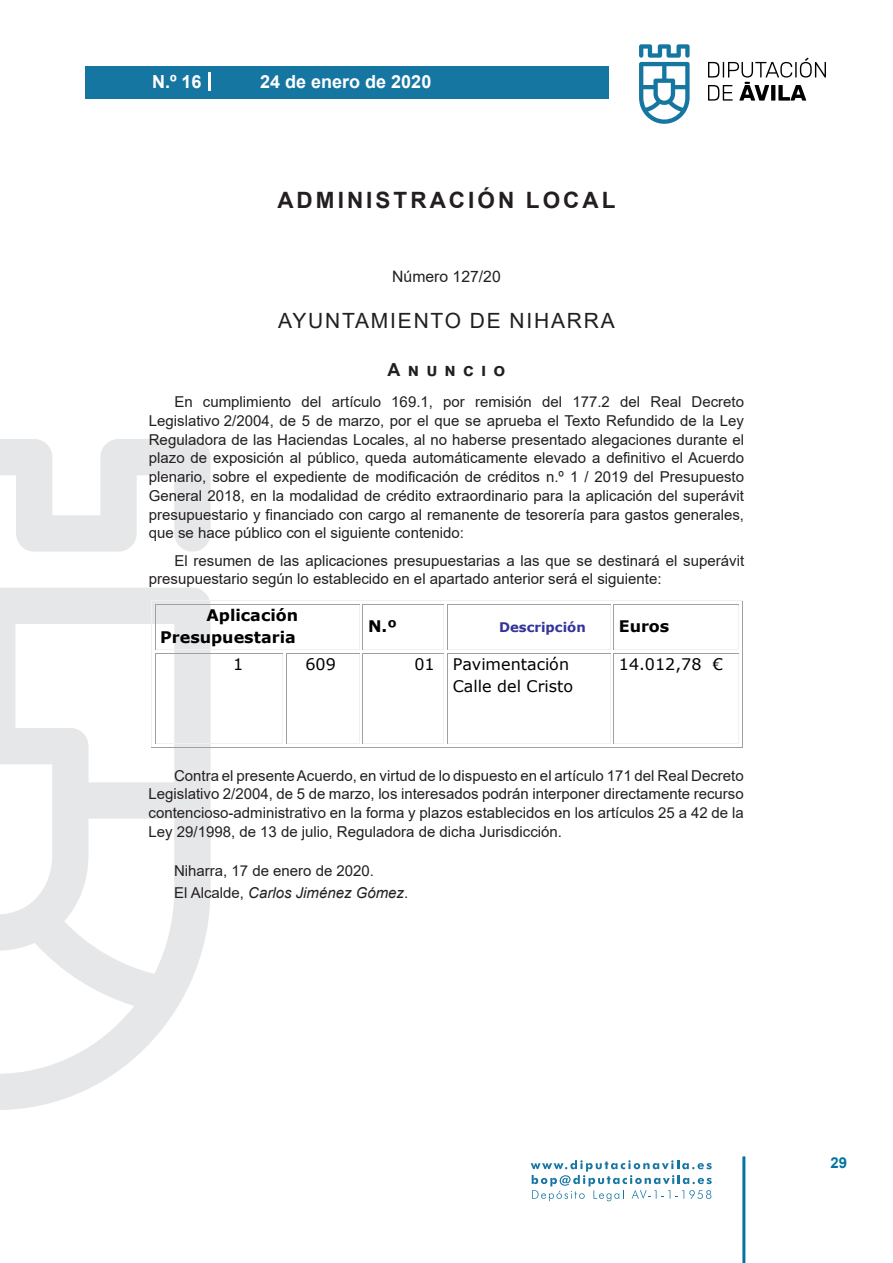
<style>
.page{position:relative;width:893px;height:1263px;background:#fff}
.page>*{position:absolute;margin:0;border:0;box-sizing:border-box;transform-origin:0 0}
.h1__secion{font:700 22.5px "Arial";letter-spacing:.135em;color:#231f20}
.h2__organismo{font:21px "Arial";letter-spacing:.085em;color:#231f20}
.t1{font:700 18px "Arial";color:#fff}
.anuncio{font:700 18px "Arial";letter-spacing:.4em;color:#231f20}
.t2{font:15.9px/22.4px "Verdana";color:#000;text-align:right}
.t3{font:700 15.9px/22.2px "Verdana";color:#000;text-align:right}
.numero{font:15.75px "Arial";color:#231f20}
.texto_normal{font:15px/18.8px "Arial";color:#231f20;text-align:justify}
.firma{font:italic 15px "Arial";color:#231f20}
.fecha{font:15px "Arial";color:#231f20}
.t4{font:700 15px "Arial";color:#04739f}
.t5{font:700 13.2px "Verdana";color:#339}
.s1{font-style:normal}
</style>
<div class="page">
<svg style="left:531px;top:1160px;width:181px;height:41px"></svg>
<div style="left:85px;top:66px;width:523px;height:33px;background:#1676a2"></div>
<svg style="left:639px;top:44px;width:51px;height:80px"></svg>
<svg style="left:708px;top:58px;width:118px;height:43px"></svg>
<hr style="left:742px;top:1156px;width:3px;height:107px;background:#04739f">
<svg style="left:208px;top:72px;width:2px;height:18px"></svg>
<svg style="left:0;top:439px;width:211px;height:671px"></svg>
<hr style="left:152px;top:600px;width:209px;height:1px;background:#f0f0f0">
<hr style="left:362px;top:600px;width:84px;height:1px;background:#f0f0f0">
<hr style="left:447px;top:600px;width:165px;height:1px;background:#f0f0f0">
<hr style="left:613px;top:600px;width:129px;height:1px;background:#f0f0f0">
<svg style="left:151px;top:600px;width:5px;height:5px"></svg>
<hr style="left:156px;top:604px;width:203px;height:1px;background:#a0a0a0">
<hr style="left:156px;top:649px;width:203px;height:1px;background:#f0f0f0">
<hr style="left:155px;top:605px;width:1px;height:44px;background:#a0a0a0">
<hr style="left:359px;top:605px;width:1px;height:44px;background:#f0f0f0">
<hr style="left:151px;top:605px;width:1px;height:47px;background:#f0f0f0">
<hr style="left:363px;top:604px;width:80px;height:1px;background:#a0a0a0">
<hr style="left:363px;top:649px;width:80px;height:1px;background:#f0f0f0">
<hr style="left:362px;top:605px;width:1px;height:44px;background:#a0a0a0">
<hr style="left:443px;top:605px;width:1px;height:44px;background:#f0f0f0">
<hr style="left:448px;top:604px;width:161px;height:1px;background:#a0a0a0">
<hr style="left:448px;top:649px;width:161px;height:1px;background:#f0f0f0">
<hr style="left:447px;top:605px;width:1px;height:44px;background:#a0a0a0">
<hr style="left:609px;top:605px;width:1px;height:44px;background:#f0f0f0">
<hr style="left:614px;top:604px;width:124px;height:1px;background:#a0a0a0">
<hr style="left:614px;top:649px;width:124px;height:1px;background:#f0f0f0">
<hr style="left:613px;top:605px;width:1px;height:44px;background:#a0a0a0">
<hr style="left:738px;top:605px;width:1px;height:44px;background:#f0f0f0">
<hr style="left:742px;top:605px;width:1px;height:47px;background:#a0a0a0">
<svg style="left:151px;top:649px;width:5px;height:5px"></svg>
<hr style="left:156px;top:653px;width:126px;height:1px;background:#a0a0a0">
<hr style="left:156px;top:743px;width:126px;height:1px;background:#f0f0f0">
<hr style="left:155px;top:654px;width:1px;height:89px;background:#a0a0a0">
<hr style="left:282px;top:654px;width:1px;height:89px;background:#f0f0f0">
<hr style="left:151px;top:654px;width:1px;height:93px;background:#f0f0f0">
<svg style="left:151px;top:743px;width:5px;height:5px"></svg>
<hr style="left:152px;top:747px;width:133px;height:1px;background:#a0a0a0">
<hr style="left:287px;top:653px;width:72px;height:1px;background:#a0a0a0">
<hr style="left:287px;top:743px;width:72px;height:1px;background:#f0f0f0">
<hr style="left:286px;top:654px;width:1px;height:89px;background:#a0a0a0">
<hr style="left:359px;top:654px;width:1px;height:89px;background:#f0f0f0">
<hr style="left:286px;top:747px;width:75px;height:1px;background:#a0a0a0">
<hr style="left:363px;top:653px;width:80px;height:1px;background:#a0a0a0">
<hr style="left:363px;top:743px;width:80px;height:1px;background:#f0f0f0">
<hr style="left:362px;top:654px;width:1px;height:89px;background:#a0a0a0">
<hr style="left:443px;top:654px;width:1px;height:89px;background:#f0f0f0">
<hr style="left:362px;top:747px;width:84px;height:1px;background:#a0a0a0">
<hr style="left:448px;top:653px;width:161px;height:1px;background:#a0a0a0">
<hr style="left:448px;top:743px;width:161px;height:1px;background:#f0f0f0">
<hr style="left:447px;top:654px;width:1px;height:89px;background:#a0a0a0">
<hr style="left:609px;top:654px;width:1px;height:89px;background:#f0f0f0">
<hr style="left:447px;top:747px;width:165px;height:1px;background:#a0a0a0">
<hr style="left:614px;top:653px;width:124px;height:1px;background:#a0a0a0">
<hr style="left:614px;top:743px;width:124px;height:1px;background:#f0f0f0">
<hr style="left:613px;top:654px;width:1px;height:89px;background:#a0a0a0">
<hr style="left:738px;top:654px;width:1px;height:89px;background:#f0f0f0">
<hr style="left:613px;top:747px;width:129px;height:1px;background:#a0a0a0">
<hr style="left:742px;top:654px;width:1px;height:93px;background:#a0a0a0">
<p class="t1" style="left:152px;top:69px;width:51px">N.º 16</p>
<p class="t1" style="left:260px;top:69px;width:173px">24 de enero de 2020</p>
<p class="h1__secion" style="left:277px;top:184px;width:340px">ADMINISTRACIÓN LOCAL</p>
<p class="numero" style="left:392px;top:266px;width:110px">Número 127/20</p>
<p class="h2__organismo" style="left:278px;top:307px;width:338px">AYUNTAMIENTO DE NIHARRA</p>
<p class="anuncio" style="left:388px;top:356px;width:119px">Anuncio</p>
<p class="texto_normal" style="left:149px;top:392px;width:597px;text-indent:26px">En cumplimiento del artículo 169.1, por remisión del 177.2 del Real Decreto Legislativo 2/2004, de 5 de marzo, por el que se aprueba el Texto Refundido de la Ley Reguladora de las Haciendas Locales, al no haberse presentado alegaciones durante el plazo de exposición al público, queda automáticamente elevado a definitivo el Acuerdo plenario, sobre el expediente de modificación de créditos n.º 1 / 2019 del Presupuesto General 2018, en la modalidad de crédito extraordinario para la aplicación del superávit presupuestario y financiado con cargo al remanente de tesorería para gastos generales, que se hace público con el siguiente contenido:</p>
<p class="texto_normal" style="left:149px;top:551px;width:597px;text-indent:26px">El resumen de las aplicaciones presupuestarias a las que se destinará el superávit presupuestario según lo establecido en el apartado anterior será el siguiente:</p>
<p class="t3" style="left:160px;top:604px;width:140px">Aplicación<br>Presupuestaria</p>
<p class="t3" style="left:368px;top:615px;width:30px">N.º</p>
<p class="t5" style="left:499px;top:618px;width:88px">Descripción</p>
<p class="t3" style="left:619px;top:615px;width:52px">Euros</p>
<p class="t2" style="left:233px;top:653px;width:12px">1</p>
<p class="t2" style="left:305px;top:653px;width:32px">609</p>
<p class="t2" style="left:414px;top:653px;width:160px">01 Pavimentación<br>Calle del Cristo</p>
<p class="t2" style="left:619px;top:653px;width:106px">14.012,78 €</p>
<p class="texto_normal" style="left:148px;top:766px;width:597px;text-indent:26px">Contra el presente Acuerdo, en virtud de lo dispuesto en el artículo 171 del Real Decreto Legislativo 2/2004, de 5 de marzo, los interesados podrán interponer directamente recurso contencioso-administrativo en la forma y plazos establecidos en los artículos 25 a 42 de la Ley 29/1998, de 13 de julio, Reguladora de dicha Jurisdicción.</p>
<p class="fecha" style="left:174px;top:860px;width:202px">Niharra, 17 de enero de 2020.</p>
<p class="firma" style="left:174px;top:883px;width:236px"><span class="s1">El Alcalde,</span> Carlos Jiménez Gómez<span class="s1">.</span></p>
<p class="t4" style="left:831px;top:1152px;width:18px">29</p>
</div>
